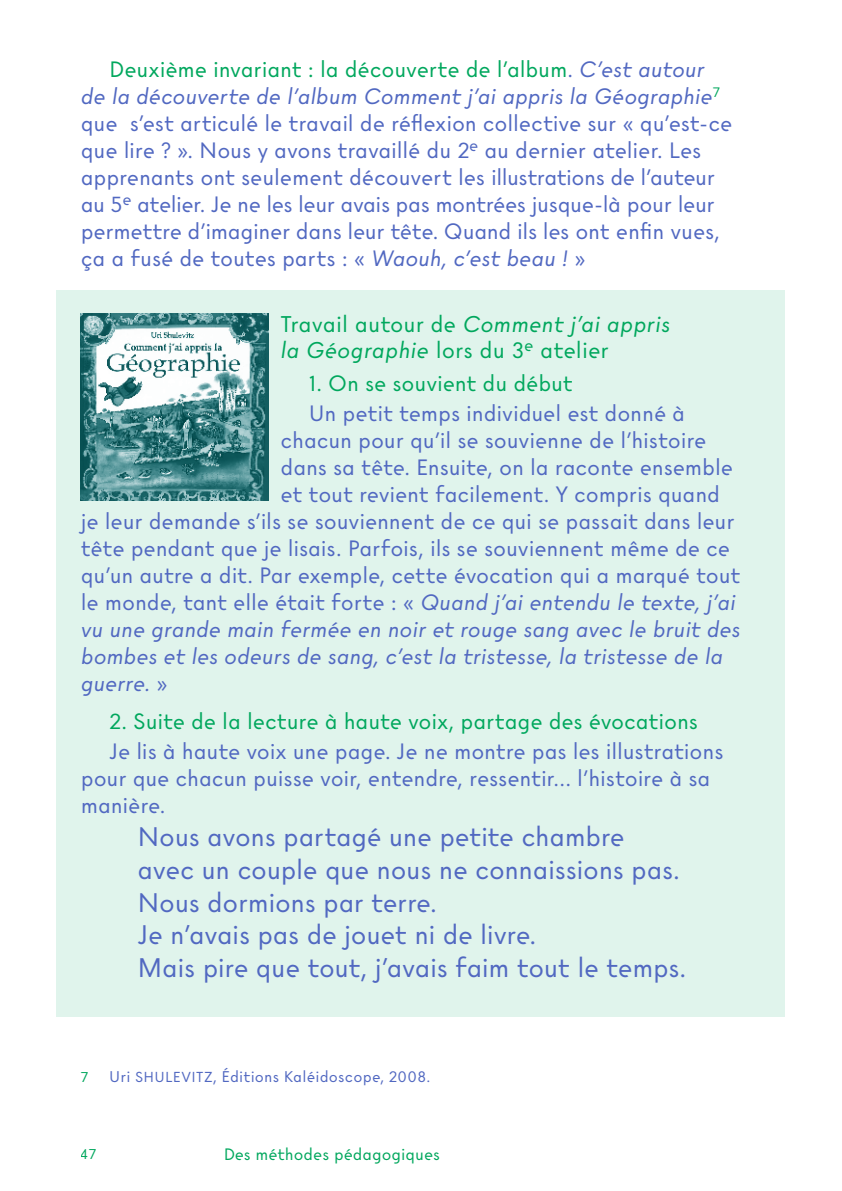
<style>
.page{position:relative;width:842px;height:1191px;background:#fff}
.page>*{position:absolute;margin:0;border:0;box-sizing:border-box;transform-origin:0 0}
.t1{font:26px/32.8px "Certeau";letter-spacing:-.015em;color:#5168c1}
.t2{font:22px/26px "Certeau";color:#00a75d}
.t3{font:21.6px/27px "Certeau";letter-spacing:-.01em;color:#5168c1}
.t4{font:italic 21.6px "Certeau";letter-spacing:-.01em;color:#5168c1}
.t5{font:21.6px "Certeau";letter-spacing:-.01em;color:#00a75d}
.t6{font:16px "Certeau";color:#00a75d}
.t7{font:15px "Certeau";letter-spacing:.015em;color:#5168c1}
.t8{font:14px "Certeau";color:#00a75d}
.s1{color:#00a75d}
.s2{font-style:italic}
.s3{font-style:normal}
.s4{font-size:14px}
</style>
<div class="page">
<div style="left:57px;top:290px;width:728px;height:726px;background:#e0f4ec"></div>
<img style="left:81px;top:313px;width:188px;height:187px">
<p class="t3" style="left:81px;top:56px;width:653px;text-indent:28px"><span class="s1">Deuxième invariant : la découverte de l’album</span>. <span class="s2">C’est autour de la découverte de l'album Comment j’ai appris la Géographie</span><sup>7 </sup>que s’est articulé le travail de réflexion collective sur « qu’est-ce que lire ? ». Nous y avons travaillé du 2<sup>e</sup> au dernier atelier. Les apprenants ont seulement découvert les illustrations de l’auteur au 5<sup>e</sup> atelier. Je ne les leur avais pas montrées jusque-là pour leur permettre d’imaginer dans leur tête. Quand ils les ont enfin vues, ça a fusé de toutes parts : « <span class="s2">Waouh, c’est beau !</span> »</p>
<p class="t2" style="left:280px;top:311px;width:391px">Travail autour de <span class="s2">Comment j’ai appris la Géographie</span> lors du 3<sup>e</sup> atelier</p>
<p class="t5" style="left:309px;top:370px;width:266px">1. On se souvient du début</p>
<p class="t3" style="left:309px;top:400px;width:378px">Un petit temps individuel est donné à</p>
<p class="t3" style="left:280px;top:427px;width:427px">chacun pour qu’il se souvienne de l’histoire</p>
<p class="t3" style="left:280px;top:454px;width:454px">dans sa tête. Ensuite, on la raconte ensemble</p>
<p class="t3" style="left:280px;top:481px;width:441px">et tout revient facilement. Y compris quand</p>
<p class="t3" style="left:81px;top:508px;width:655px">je leur demande s’ils se souviennent de ce qui se passait dans leur</p>
<p class="t3" style="left:81px;top:535px;width:651px">tête pendant que je lisais. Parfois, ils se souviennent même de ce</p>
<p class="t3" style="left:81px;top:562px;width:661px">qu’un autre a dit. Par exemple, cette évocation qui a marqué tout</p>
<p class="t3" style="left:81px;top:589px;width:657px">le monde, tant elle était forte : « <span class="s2">Quand j’ai entendu le texte, j’ai</span></p>
<p class="t4" style="left:81px;top:616px;width:661px">vu une grande main fermée en noir et rouge sang avec le bruit des</p>
<p class="t4" style="left:81px;top:643px;width:644px">bombes et les odeurs de sang, c’est la tristesse, la tristesse de la</p>
<p class="t4" style="left:81px;top:670px;width:89px">guerre. <span class="s3">»</span></p>
<p class="t5" style="left:109px;top:708px;width:590px">2. Suite de la lecture à haute voix, partage des évocations</p>
<p class="t3" style="left:81px;top:738px;width:644px;text-indent:28px">Je lis à haute voix une page. Je ne montre pas les illustrations pour que chacun puisse voir, entendre, ressentir… l’histoire à sa manière.</p>
<p class="t1" style="left:137px;top:820px;width:550px">Nous avons partagé une petite chambre avec un couple que nous ne connaissions pas.<br>Nous dormions par terre.<br>Je n’avais pas de jouet ni de livre.<br>Mais pire que tout, j’avais faim tout le temps.</p>
<p class="t8" style="left:81px;top:1068px;width:9px">7</p>
<p class="t7" style="left:109px;top:1067px;width:323px">Uri <span class="s4">SHULEVITZ</span>, Éditions Kaléidoscope, 2008.</p>
<p class="t8" style="left:81px;top:1146px;width:17px">47</p>
<p class="t6" style="left:223px;top:1145px;width:218px">Des méthodes pédagogiques</p>
</div>
